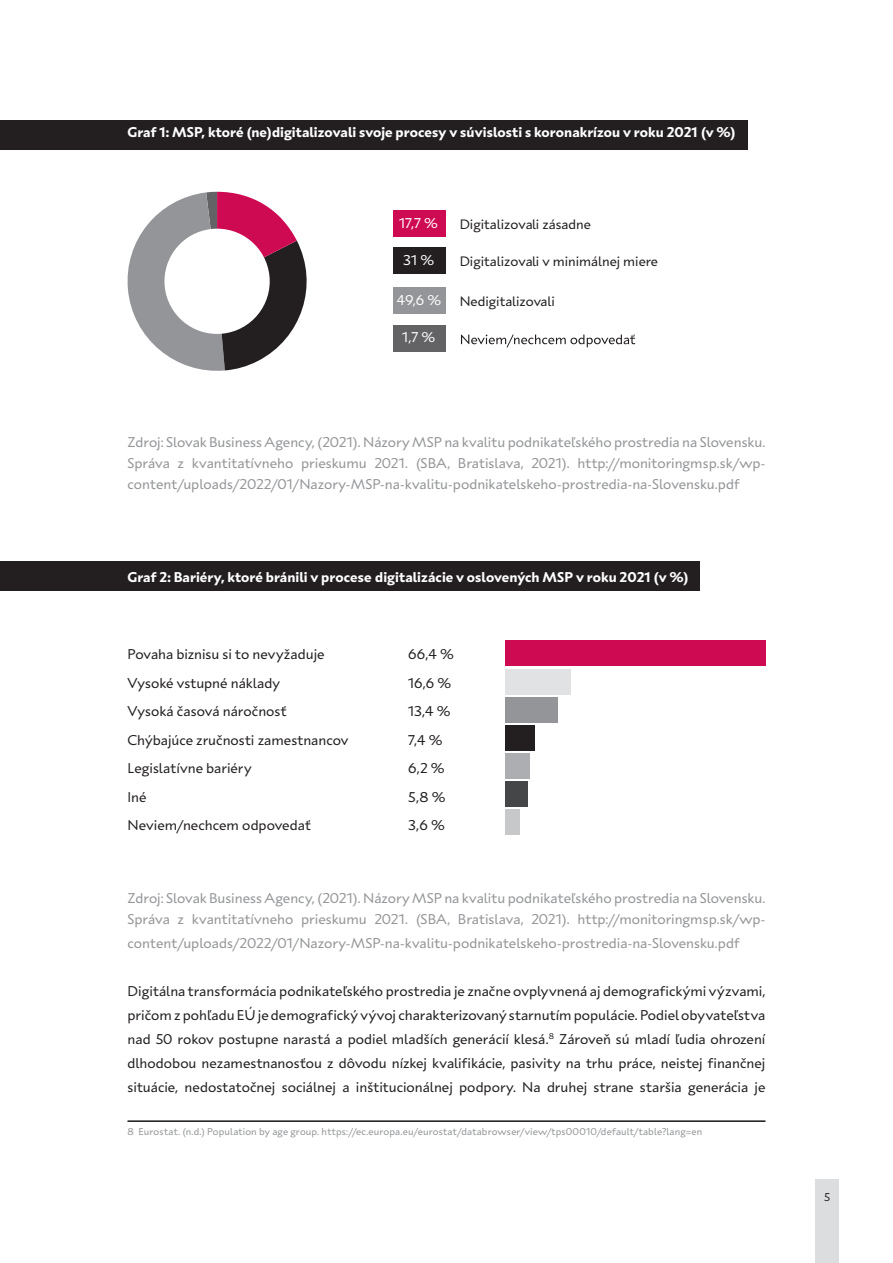
<style>
.page{position:relative;width:893px;height:1263px;background:#fff}
.page>*{position:absolute;margin:0;border:0;box-sizing:border-box;transform-origin:0 0}
.t1{font:15px/28.5px "UK Sans";color:#231f20}
.t2{font:15px/21px "UK Sans";color:#939598;text-align:justify}
.t3{font:700 15px "UK Sans";letter-spacing:.005em;color:#fff}
.t4{font:15px "UK Sans";color:#fff}
.t5{font:14.55px "UK Sans";color:#231f20}
.t6{font:12px "UK Sans";color:#231f20}
.t7{font:10.5px "UK Sans";letter-spacing:.015em;color:#939598}
</style>
<div class="page">
<div style="left:815px;top:1179px;width:24px;height:84px;background:#dcdddf"></div>
<div style="left:0;top:120px;width:747px;height:29px;background:#231f20"></div>
<div style="left:0;top:561px;width:699px;height:30px;background:#231f20"></div>
<hr style="left:128px;top:1121px;width:637px;height:1px;background:#231f20">
<svg style="left:127px;top:192px;width:180px;height:179px"></svg>
<div style="left:164px;top:229px;width:106px;height:105px;background:#fff;border-radius:50%"></div>
<div style="left:393px;top:211px;width:53px;height:26px;background:#ce0a53"></div>
<div style="left:393px;top:247px;width:53px;height:27px;background:#231f20"></div>
<div style="left:393px;top:287px;width:53px;height:27px;background:#939598"></div>
<div style="left:393px;top:325px;width:53px;height:27px;background:#636366"></div>
<svg style="left:461px;top:335px;width:174px;height:12px"></svg>
<div style="left:505px;top:809px;width:14px;height:25px;background:#c7c8ca"></div>
<div style="left:505px;top:781px;width:23px;height:25px;background:#454647"></div>
<div style="left:505px;top:753px;width:24px;height:25px;background:#adaeb2"></div>
<div style="left:505px;top:725px;width:29px;height:25px;background:#231f20"></div>
<div style="left:505px;top:697px;width:53px;height:25px;background:#939598"></div>
<div style="left:505px;top:669px;width:65px;height:25px;background:#e1e2e4"></div>
<div style="left:505px;top:641px;width:260px;height:25px;background:#ce0a53"></div>
<p class="t3" style="left:128px;top:124px;width:610px">Graf 1: MSP, ktoré (ne)digitalizovali svoje procesy v súvislosti s koronakrízou v roku 2021 (v %)</p>
<p class="t4" style="left:399px;top:215px;width:40px">17,7 %</p>
<p class="t5" style="left:460px;top:216px;width:133px">Digitalizovali zásadne</p>
<p class="t4" style="left:403px;top:252px;width:33px">31 %</p>
<p class="t5" style="left:460px;top:253px;width:200px">Digitalizovali v minimálnej miere</p>
<p class="t4" style="left:397px;top:291px;width:46px">49,6 %</p>
<p class="t5" style="left:460px;top:293px;width:97px">Nedigitalizovali</p>
<p class="t4" style="left:402px;top:329px;width:35px">1,7 %</p>
<p class="t2" style="left:128px;top:431px;width:639px">Zdroj: Slovak Business Agency, (2021). Názory MSP na kvalitu podnikateľského prostredia na Slovensku.<br>Správa z kvantitatívneho prieskumu 2021. (SBA, Bratislava, 2021). http://monitoringmsp.sk/wp&shy;content/uploads/2022/01/Nazory-MSP-na-kvalitu-podnikatelskeho-prostredia-na-Slovensku.pdf</p>
<p class="t3" style="left:128px;top:568px;width:563px">Graf 2: Bariéry, ktoré bránili v procese digitalizácie v oslovených MSP v roku 2021 (v %)</p>
<p class="t1" style="left:128px;top:640px;width:222px">Povaha biznisu si to nevyžaduje<br>Vysoké vstupné náklady<br>Vysoká časová náročnosť<br>Chýbajúce zručnosti zamestnancov<br>Legislatívne bariéry<br>Iné<br>Neviem/nechcem odpovedať</p>
<p class="t1" style="left:408px;top:640px;width:47px">66,4 %<br>16,6 %<br>13,4 %<br>7,4 %<br>6,2 %<br>5,8 %<br>3,6 %</p>
<p class="t2" style="left:128px;top:887px;width:639px">Zdroj: Slovak Business Agency, (2021). Názory MSP na kvalitu podnikateľského prostredia na Slovensku.<br>Správa z kvantitatívneho prieskumu 2021. (SBA, Bratislava, 2021). http://monitoringmsp.sk/wp-</p>
<p class="t2" style="left:128px;top:932px;width:614px">content/uploads/2022/01/Nazory-MSP-na-kvalitu-podnikatelskeho-prostredia-na-Slovensku.pdf</p>
<p class="t1" style="left:128px;top:979px;width:639px;line-height:24px;text-align:justify">Digitálna transformácia podnikateľského prostredia je značne ovplyvnená aj demografickými výzvami, pričom z pohľadu EÚ je demografický vývoj charakterizovaný starnutím populácie. Podiel obyvateľstva nad 50 rokov postupne narastá a podiel mladších generácií klesá.<sup>8</sup> Zároveň sú mladí ľudia ohrození dlhodobou nezamestnanosťou z dôvodu nízkej kvalifikácie, pasivity na trhu práce, neistej finančnej situácie, nedostatočnej sociálnej a inštitucionálnej podpory. Na druhej strane staršia generácia je</p>
<p class="t7" style="left:128px;top:1126px;width:576px">8 Eurostat. (n.d.) Population by age group. https://ec.europa.eu/eurostat/databrowser/view/tps00010/default/table?lang=en</p>
<p class="t6" style="left:824px;top:1190px;width:8px">5</p>
</div>
